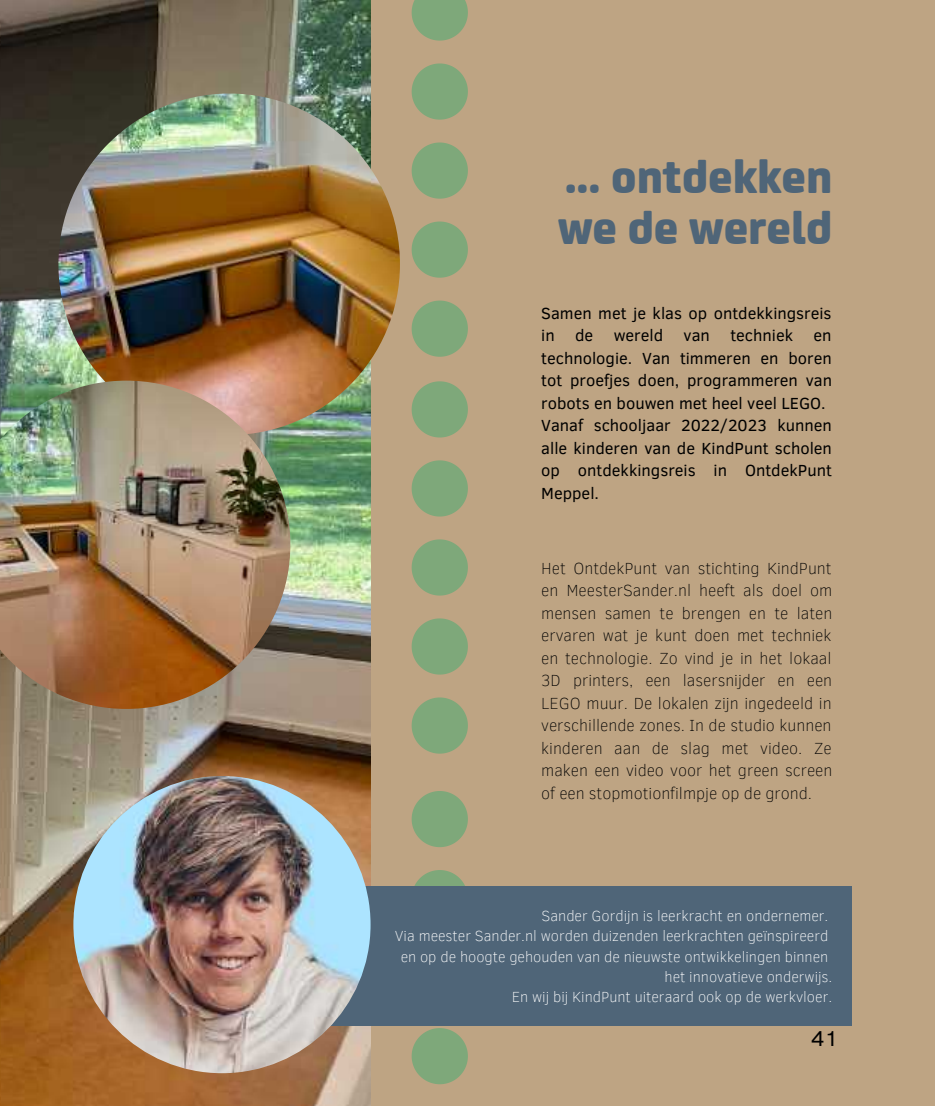
<style>
.page{position:relative;width:935px;height:1106px;background:#fff}
.page>*{position:absolute;margin:0;border:0;box-sizing:border-box;transform-origin:0 0}
.t1{font:800 49.35px/51.8px "FS Joey";color:#4f6578}
.t2{font:22.2px "Clear Sans";color:#000}
.t3{font:100 16.5px/22.5px "Clear Sans";color:#000;text-align:justify}
.t4{font:16.5px/22.5px "Clear Sans";color:#000}
.t5{font:100 15px/20.2px "Clear Sans";color:#fff;text-align:right}
</style>
<div class="page">
<img style="left:0;top:0;width:371px;height:1106px">
<div style="left:371px;top:0;width:564px;height:1106px;background:#bea483"></div>
<svg style="left:412px;top:381px;width:56px;height:373px"></svg>
<svg style="left:412px;top:791px;width:56px;height:294px"></svg>
<div style="left:272px;top:886px;width:579px;height:140px;background:#4f6578"></div>
<svg style="left:412px;top:0;width:56px;height:357px"></svg>
<img style="left:58px;top:94px;width:342px;height:341px;border-radius:50%">
<img style="left:0;top:381px;width:290px;height:328px">
<img style="left:73px;top:776px;width:298px;height:297px;border-radius:50%">
<h1 class="t1" style="left:558px;top:152px;width:276px">... ontdekken we de wereld</h1>
<p class="t4" style="left:541px;top:301px;width:292px">Samen met je klas op ontdekkingsreis in de wereld van techniek en technologie. Van timmeren en boren tot proefjes doen, programmeren van robots en bouwen met heel veel LEGO.<br>Vanaf schooljaar 2022/2023 kunnen alle kinderen van de KindPunt scholen op ontdekkingsreis in OntdekPunt<br>Meppel.</p>
<p class="t3" style="left:541px;top:556px;width:293px">Het OntdekPunt van stichting KindPunt en MeesterSander.nl heeft als doel om mensen samen te brengen en te laten ervaren wat je kunt doen met techniek en technologie. Zo vind je in het lokaal 3D printers, een lasersnijder en een LEGO muur. De lokalen zijn ingedeeld in verschillende zones. In de studio kunnen kinderen aan de slag met video. Ze maken een video voor het green screen of een stopmotionfilmpje op de grond.</p>
<p class="t5" style="left:395px;top:905px;width:439px">Sander Gordijn is leerkracht en ondernemer.<br>Via meester Sander.nl worden duizenden leerkrachten geïnspireerd en op de hoogte gehouden van de nieuwste ontwikkelingen binnen het innovatieve onderwijs.<br>En wij bij KindPunt uiteraard ook op de werkvloer.</p>
<h2 class="t2" style="left:811px;top:1021px;width:29px">41</h2>
</div>
